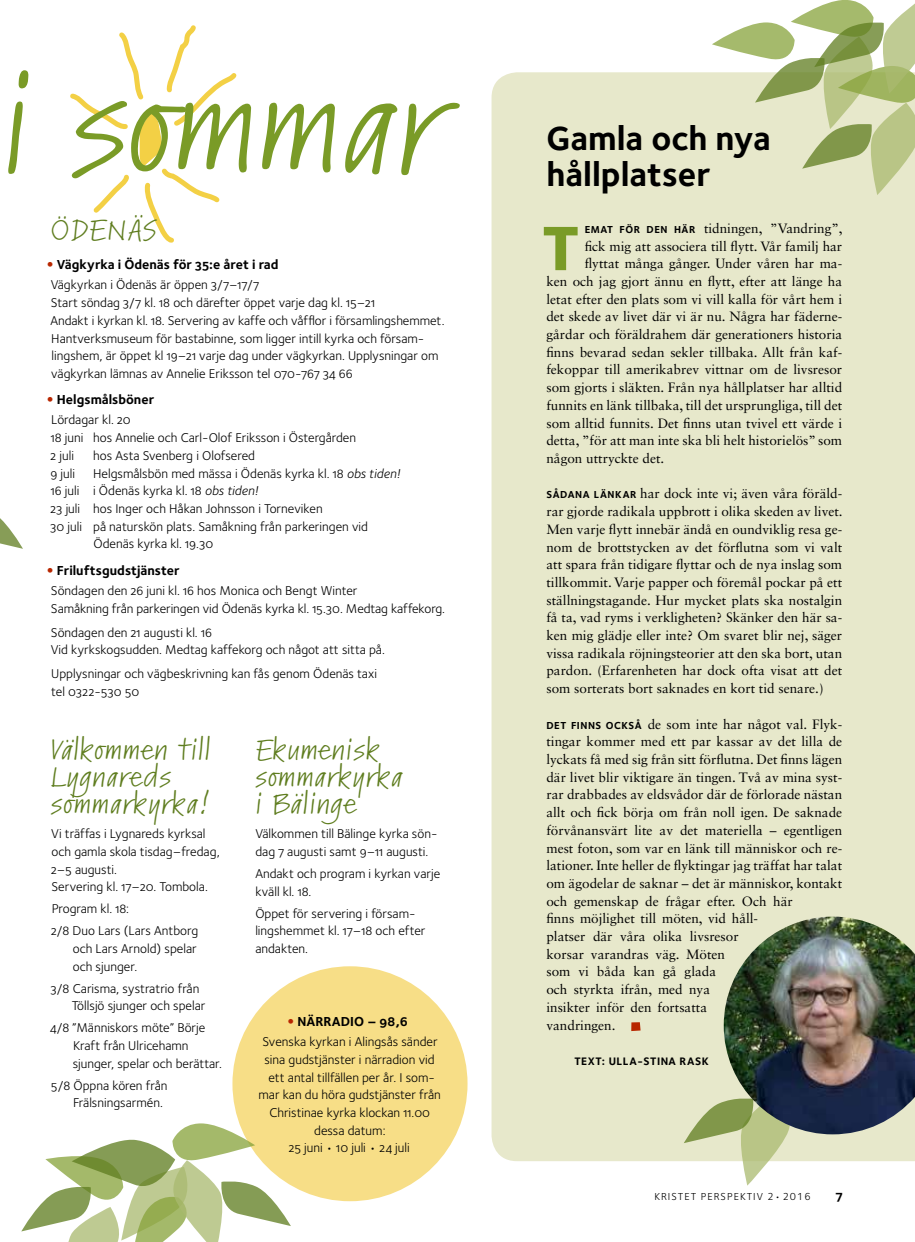
<style>
.page{position:relative;width:915px;height:1242px;background:#fff}
.page>*{position:absolute;margin:0;border:0;box-sizing:border-box;transform-origin:0 0}
.t1{font:semi-expanded 131.25px "Kremlin Pro";color:#7a9b27}
.t2{font:800 64.8px "Foundry Sterling";color:#7a9b27}
.t3{font:34.5px "Foundry Sterling Bold OSF";color:#000}
.t4{font:semi-expanded 27px/27px "Kremlin Pro";letter-spacing:.035em;color:#5f7d1f}
.t5{font:13.5px/17.7px "Sabon LT Std";color:#000;text-align:justify}
.t6{font:13.5px "Foundry Sterling Bold OSF";color:#000}
.t7{font:13.2px/17.7px "Foundry Sterling Book OSF";color:#000}
.t8{font:11.25px "Foundry Sterling Bold OSF";letter-spacing:.04em;color:#000}
.t9{font:10.5px "Foundry Sterling";letter-spacing:.095em;color:#000}
.s1{font-family:"Sabon LT Std";color:#b82701}
.s2{font-family:"Foundry Sterling";font-style:italic}
.s3{font-family:"Foundry Sterling";font-weight:700;font-size:10.5px}
</style>
<div class="page">
<div style="left:491px;top:72px;width:423px;height:1089px;background:#e7e8cb"></div>
<div style="left:232px;top:966px;width:235px;height:235px;background:#f7de87;border-radius:50%"></div>
<svg style="left:70px;top:25px;width:167px;height:218px"></svg>
<svg style="left:0;top:518px;width:23px;height:31px"></svg>
<svg style="left:711px;top:0;width:203px;height:195px"></svg>
<svg style="left:21px;top:1123px;width:270px;height:119px"></svg>
<svg style="left:683px;top:1093px;width:111px;height:92px"></svg>
<img style="left:723px;top:916px;width:191px;height:218px">
<svg style="left:631px;top:1022px;width:9px;height:9px"></svg>
<h1 class="t1" style="left:0;top:32px;width:446px">i sommar</h1>
<h3 class="t4" style="left:51px;top:218px;width:106px">ÖDENÄS</h3>
<p class="t6" style="left:47px;top:255px;width:233px"><span class="s1">•</span> Vägkyrka i Ödenäs för 35:e året i rad</p>
<p class="t7" style="left:51px;top:276px;width:395px">Vägkyrkan i Ödenäs är öppen 3/7–17/7<br>Start söndag 3/7 kl. 18 och därefter öppet varje dag kl. 15–21<br>Andakt i kyrkan kl. 18. Servering av kaffe och våfflor i församlingshemmet.<br>Hantverksmuseum för bastabinne, som ligger intill kyrka och försam&shy;lingshem, är öppet kl 19–21 varje dag under vägkyrkan. Upplysningar om vägkyrkan lämnas av Annelie Eriksson tel 070-767 34 66</p>
<p class="t6" style="left:47px;top:390px;width:109px"><span class="s1">•</span> Helgsmålsböner</p>
<p class="t7" style="left:51px;top:411px;width:307px">Lördagar kl. 20<br>18 juni hos Annelie och Carl-Olof Eriksson i Östergården<br>2 juli</p>
<p class="t7" style="left:93px;top:446px;width:163px">hos Asta Svenberg i Olofsered</p>
<p class="t7" style="left:50px;top:464px;width:26px">9 juli</p>
<p class="t7" style="left:93px;top:464px;width:308px">Helgsmålsbön med mässa i Ödenäs kyrka kl. 18 <span class="s2">obs tiden!</span></p>
<p class="t7" style="left:51px;top:482px;width:209px">16 juli i Ödenäs kyrka kl. 18 <span class="s2">obs tiden!</span></p>
<p class="t7" style="left:51px;top:499px;width:273px">23 juli hos Inger och Håkan Johnsson i Torneviken</p>
<p class="t7" style="left:50px;top:517px;width:319px">30 juli på naturskön plats. Samåkning från parkeringen vid</p>
<p class="t7" style="left:93px;top:535px;width:121px">Ödenäs kyrka kl. 19.30</p>
<p class="t6" style="left:47px;top:560px;width:134px"><span class="s1">•</span> Friluftsgudstjänster</p>
<p class="t7" style="left:51px;top:581px;width:395px">Söndagen den 26 juni kl. 16 hos Monica och Bengt Winter<br>Samåkning från parkeringen vid Ödenäs kyrka kl. 15.30. Medtag kaffekorg.</p>
<p class="t7" style="left:51px;top:623px;width:335px">Söndagen den 21 augusti kl. 16<br>Vid kyrkskogsudden. Medtag kaffekorg och något att sitta på.</p>
<p class="t7" style="left:51px;top:665px;width:327px">Upplysningar och vägbeskrivning kan fås genom Ödenäs taxi tel 0322-530 50</p>
<h3 class="t4" style="left:51px;top:737px;width:161px">Välkommen till<br>Lygnareds sommarkyrka!</h3>
<p class="t7" style="left:51px;top:824px;width:170px">Vi träffas i Lygnareds kyrksal och gamla skola tisdag–fredag,<br>2–5 augusti.<br>Servering kl. 17–20. Tombola.</p>
<p class="t7" style="left:51px;top:897px;width:148px;line-height:21.9px">Program kl. 18:<br>2/8 Duo Lars (Lars Antborg</p>
<p class="t7" style="left:73px;top:939px;width:125px">och Lars Arnold) spelar och sjunger.</p>
<p class="t7" style="left:72px;top:979px;width:135px;text-indent:-21px">3/8 Carisma, systratrio från<br>Töllsjö sjunger och spelar</p>
<p class="t7" style="left:73px;top:1018px;width:151px;text-indent:-23px">4/8 ”Människors möte” Börje<br>Kraft från Ulricehamn sjunger, spelar och berättar.</p>
<p class="t7" style="left:73px;top:1076px;width:96px;text-indent:-22px">5/8 Öppna kören från<br>Frälsningsarmén.</p>
<h3 class="t4" style="left:255px;top:737px;width:148px">Ekumenisk sommarkyrka i Bälinge</h3>
<p class="t7" style="left:255px;top:824px;width:183px">Välkommen till Bälinge kyrka sön&shy;dag 7 augusti samt 9–11 augusti.</p>
<p class="t7" style="left:255px;top:864px;width:186px">Andakt och program i kyrkan varje kväll kl. 18.</p>
<p class="t7" style="left:255px;top:904px;width:172px">Öppet för servering i försam&shy;lingshemmet kl. 17–18 och efter andakten.</p>
<p class="t6" style="left:287px;top:1011px;width:122px"><span class="s1">•</span> NÄRRADIO – 98,6</p>
<p class="t7" style="left:258px;top:1032px;width:184px;text-align:center">Svenska kyrkan i Alingsås sänder sina gudstjänster i närradion vid ett antal tillfällen per år. I som&shy;mar kan du höra gudstjänster från<br>Christinae kyrka klockan 11.00 dessa datum:<br>25 juni • 10 juli • 24 juli</p>
<h3 class="t3" style="left:546px;top:114px;width:226px">Gamla och nya</h3>
<h3 class="t3" style="left:546px;top:150px;width:166px">hållplatser</h3>
<p class="t5" style="left:584px;top:219px;width:259px"><span class="s3">EMAT FÖR DEN HÄR</span> tidningen, ”Vandring”,</p>
<p class="t5" style="left:584px;top:237px;width:259px">fick mig att associera till flytt. Vår familj har</p>
<p class="t5" style="left:584px;top:254px;width:259px">flyttat många gånger. Under våren har ma-</p>
<p class="t5" style="left:546px;top:272px;width:297px">ken och jag gjort ännu en flytt, efter att länge ha</p>
<p class="t5" style="left:546px;top:290px;width:297px">letat efter den plats som vi vill kalla för vårt hem i</p>
<p class="t5" style="left:546px;top:308px;width:297px">det skede av livet där vi är nu. Några har fäderne-</p>
<p class="t5" style="left:546px;top:325px;width:297px">gårdar och föräldrahem där generationers historia</p>
<p class="t5" style="left:546px;top:343px;width:297px">finns bevarad sedan sekler tillbaka. Allt från kaf-</p>
<p class="t5" style="left:546px;top:361px;width:297px">fekoppar till amerikabrev vittnar om de livsresor</p>
<p class="t5" style="left:546px;top:378px;width:297px">som gjorts i släkten. Från nya hållplatser har alltid</p>
<p class="t5" style="left:546px;top:396px;width:297px">funnits en länk tillbaka, till det ursprungliga, till det</p>
<p class="t5" style="left:546px;top:414px;width:297px">som alltid funnits. Det finns utan tvivel ett värde i</p>
<p class="t5" style="left:546px;top:431px;width:297px">detta, ”för att man inte ska bli helt historielös” som</p>
<p class="t5" style="left:546px;top:449px;width:119px">någon uttryckte det.</p>
<p class="t5" style="left:546px;top:485px;width:298px"><span class="s3">SÅDANA LÄNKAR</span> har dock inte vi; även våra föräld&shy;rar gjorde radikala uppbrott i olika skeden av livet.<br>Men varje flytt innebär ändå en oundviklig resa ge&shy;nom de brottstycken av det förflutna som vi valt att spara från tidigare flyttar och de nya inslag som tillkommit. Varje papper och föremål pockar på ett ställningstagande. Hur mycket plats ska nostalgin få ta, vad ryms i verkligheten? Skänker den här sa&shy;ken mig glädje eller inte? Om svaret blir nej, säger vissa radikala röjningsteorier att den ska bort, utan pardon. (Erfarenheten har dock ofta visat att det som sorterats bort saknades en kort tid senare.)</p>
<p class="t5" style="left:546px;top:715px;width:297px;text-align:left"><span class="s3">DET FINNS OCKSÅ</span> de som inte har något val. Flyk&shy;tingar kommer med ett par kassar av det lilla de lyckats få med sig från sitt förflutna. Det finns lägen där livet blir viktigare än tingen. Två av mina syst&shy;rar drabbades av eldsvådor där de förlorade nästan allt och fick börja om från noll igen. De saknade förvånansvärt lite av det materiella – egentligen mest foton, som var en länk till människor och re&shy;lationer. Inte heller de flyktingar jag träffat har talat om ägodelar de saknar – det är människor, kontakt och gemenskap de frågar efter. Och här<br>finns möjlighet till möten, vid håll-<br>platser där våra olika livsresor<br>korsar varandras väg. Möten<br>som vi båda kan gå glada<br>och styrkta ifrån, med nya<br>insikter inför den fortsatta<br>vandringen.</p>
<p class="t8" style="left:574px;top:1053px;width:136px">TEXT: ULLA-STINA RASK</p>
<h2 class="t2" style="left:542px;top:203px;width:39px">T</h2>
<p class="t9" style="left:654px;top:1189px;width:158px">KRISTET PERSPEKTIV 2•2016</p>
<p class="t6" style="left:835px;top:1186px;width:8px">7</p>
</div>
